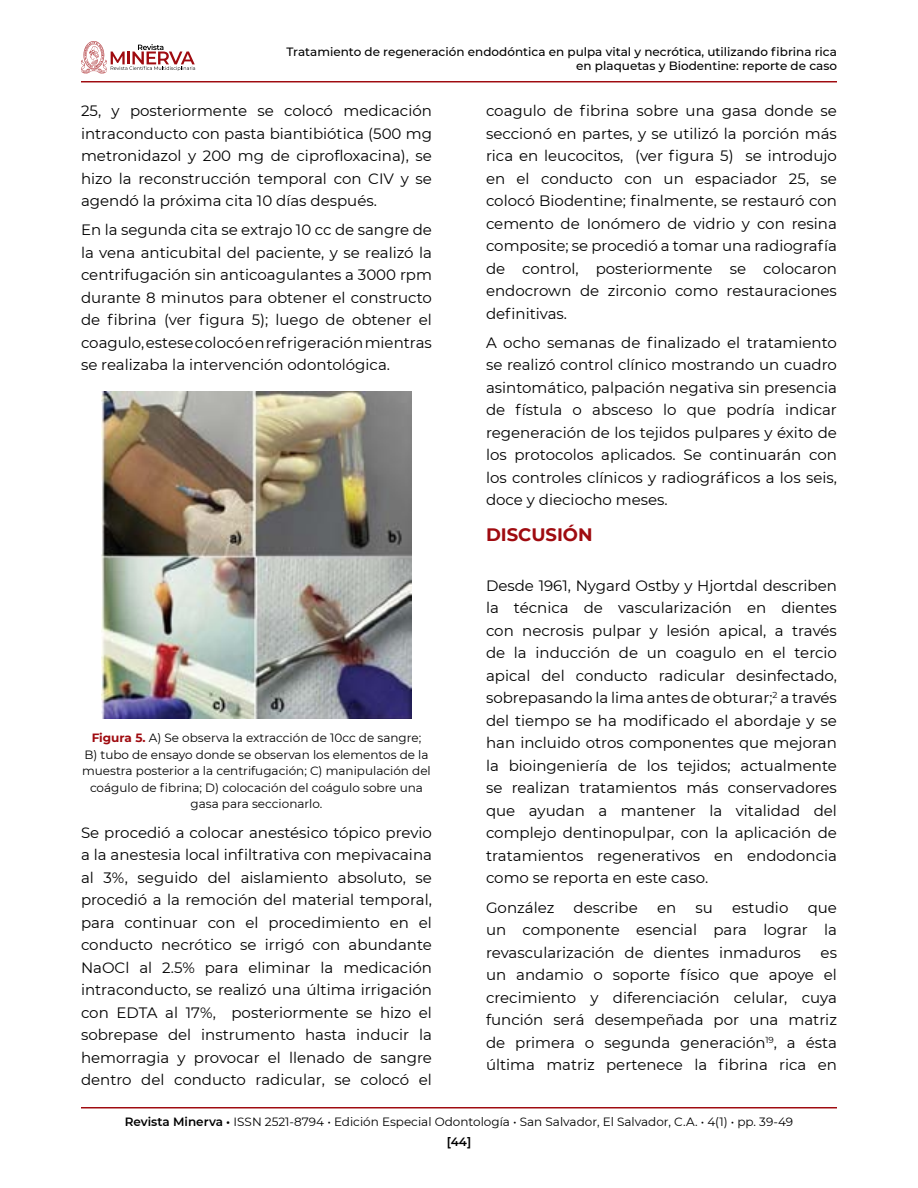
<style>
.page{position:relative;width:918px;height:1188px;background:#fff}
.page>*{position:absolute;margin:0;border:0;box-sizing:border-box;transform-origin:0 0}
.t1{font:700 18px "Montserrat";color:#9f0b10}
.t2{font:15px/22.5px "Montserrat";color:#000;text-align:justify}
.t3{font:12px/16.5px "Montserrat";color:#000;text-align:center}
.t4{font:500 12px/14.4px "Montserrat";color:#000;text-align:right}
.s1{font-weight:700;color:#9f0b10}
.s2{font-weight:600}
</style>
<div class="page">
<hr style="left:81px;top:81px;width:756px;height:1px;background:#9f0b10">
<hr style="left:81px;top:1107px;width:756px;height:1px;background:#9f0b10">
<svg style="left:81px;top:41px;width:114px;height:33px"></svg>
<img style="left:102px;top:392px;width:309px;height:327px">
<p class="t4" style="left:286px;top:44px;width:552px">Tratamiento de regeneración endodóntica en pulpa vital y necrótica, utilizando fibrina rica en plaquetas y Biodentine: reporte de caso</p>
<p class="t2" style="left:81px;top:99px;width:353px">25, y posteriormente se colocó medicación intraconducto con pasta biantibiótica (500 mg metronidazol y 200 mg de ciprofloxacina), se hizo la reconstrucción temporal con CIV y se agendó la próxima cita 10 días después.</p>
<p class="t2" style="left:81px;top:218px;width:353px">En la segunda cita se extrajo 10 cc de sangre de la vena anticubital del paciente, y se realizó la centrifugación sin anticoagulantes a 3000 rpm durante 8 minutos para obtener el constructo de fibrina (ver figura 5); luego de obtener el coagulo, estese colocó en refrigeración mientras se realizaba la intervención odontológica.</p>
<p class="t2" style="left:486px;top:99px;width:353px">coagulo de fibrina sobre una gasa donde se seccionó en partes, y se utilizó la porción más rica en leucocitos, (ver figura 5) se introdujo en el conducto con un espaciador 25, se colocó Biodentine; finalmente, se restauró con cemento de Ionómero de vidrio y con resina composite; se procedió a tomar una radiografía de control, posteriormente se colocaron endocrown de zirconio como restauraciones definitivas.</p>
<p class="t2" style="left:486px;top:331px;width:352px">A ocho semanas de finalizado el tratamiento se realizó control clínico mostrando un cuadro asintomático, palpación negativa sin presencia de fístula o absceso lo que podría indicar regeneración de los tejidos pulpares y éxito de los protocolos aplicados. Se continuarán con los controles clínicos y radiográficos a los seis, doce y dieciocho meses.</p>
<p class="t1" style="left:486px;top:522px;width:108px">DISCUSIÓN</p>
<p class="t2" style="left:486px;top:574px;width:353px">Desde 1961, Nygard Ostby y Hjortdal describen la técnica de vascularización en dientes con necrosis pulpar y lesión apical, a través de la inducción de un coagulo en el tercio apical del conducto radicular desinfectado, sobrepasando la lima antes de obturar;<sup>2</sup> a través del tiempo se ha modificado el abordaje y se han incluido otros componentes que mejoran la bioingeniería de los tejidos; actualmente se realizan tratamientos más conservadores que ayudan a mantener la vitalidad del complejo dentinopulpar, con la aplicación de tratamientos regenerativos en endodoncia como se reporta en este caso.</p>
<p class="t2" style="left:486px;top:895px;width:70px">González</p>
<p class="t2" style="left:574px;top:895px;width:66px">describe</p>
<p class="t2" style="left:657px;top:895px;width:21px">en</p>
<p class="t2" style="left:696px;top:895px;width:19px">su</p>
<p class="t2" style="left:732px;top:895px;width:58px">estudio</p>
<p class="t3" style="left:82px;top:729px;width:350px"><span class="s1">Figura 5.</span> A) Se observa la extracción de 10cc de sangre;<br>B) tubo de ensayo donde se observan los elementos de la muestra posterior a la centrifugación; C) manipulación del coágulo de fibrina; D) colocación del coágulo sobre una gasa para seccionarlo.</p>
<p class="t2" style="left:81px;top:820px;width:353px">Se procedió a colocar anestésico tópico previo a la anestesia local infiltrativa con mepivacaina al 3%, seguido del aislamiento absoluto, se procedió a la remoción del material temporal, para continuar con el procedimiento en el conducto necrótico se irrigó con abundante NaOCl al 2.5% para eliminar la medicación intraconducto, se realizó una última irrigación con EDTA al 17%, posteriormente se hizo el sobrepase del instrumento hasta inducir la hemorragia y provocar el llenado de sangre dentro del conducto radicular, se colocó el</p>
<p class="t2" style="left:486px;top:895px;width:352px;text-indent:322px">que un componente esencial para lograr la revascularización de dientes inmaduros</p>
<p class="t2" style="left:486px;top:940px;width:353px;text-indent:335px">es un andamio o soporte físico que apoye el crecimiento y diferenciación celular, cuya función será desempeñada por una matriz de primera o segunda generación<sup>19</sup>, a ésta última matriz pertenece la fibrina rica en</p>
<p class="t3" style="left:125px;top:1112px;width:670px;line-height:19.5px"><span class="s2">Revista Minerva •</span> ISSN 2521-8794 • Edición Especial Odontología • San Salvador, El Salvador, C.A. • 4(1) • pp. 39-49 <span class="s2">[44]</span></p>
</div>
